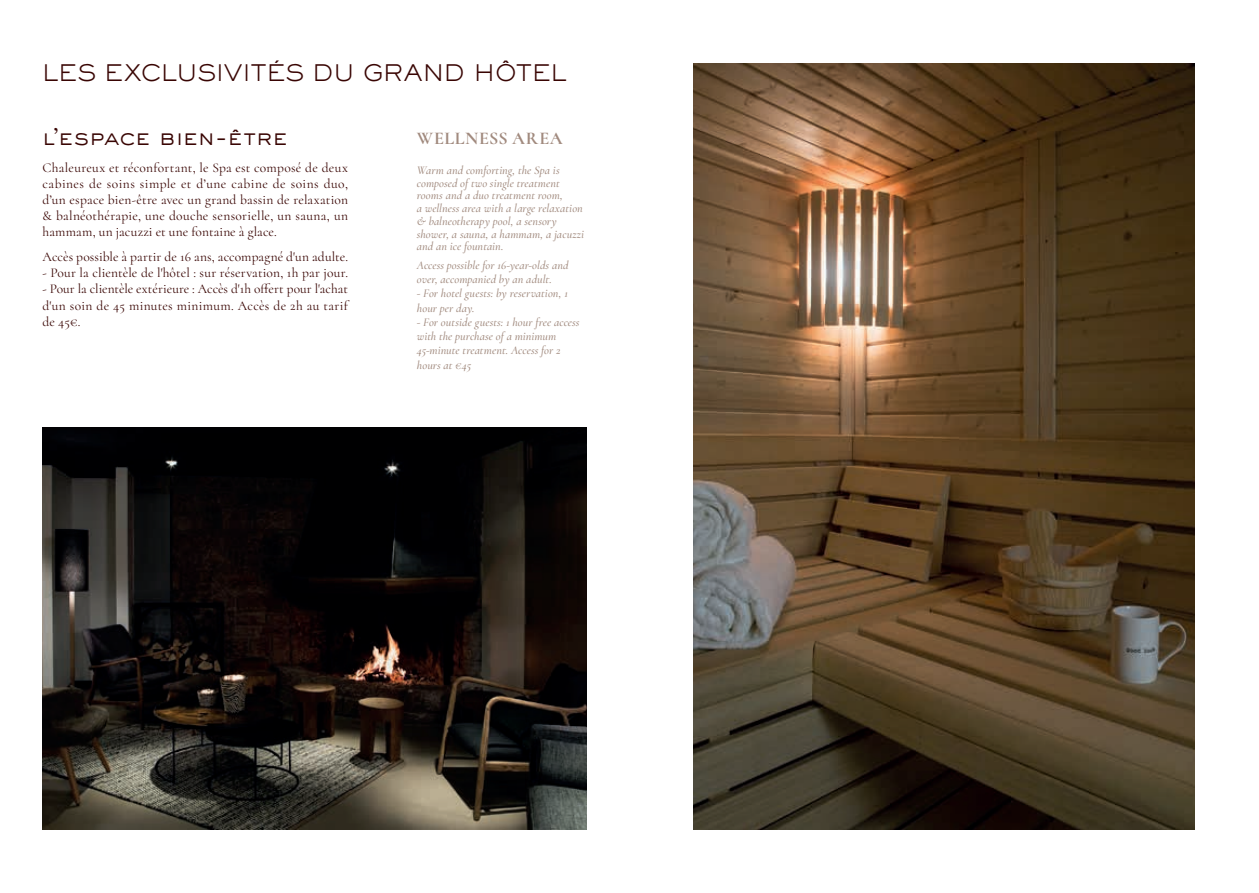
<style>
.page{position:relative;width:1259px;height:893px;background:#fff}
.page>*{position:absolute;margin:0;border:0;box-sizing:border-box;transform-origin:0 0}
.t1{font:300 22.5px "Sackers Gothic Std";letter-spacing:-.015em;color:#390503}
.t2{font:700 18px "Cormorant";letter-spacing:.035em;color:#a18a7e}
.t3{font:13.5px/16.2px "Cormorant";letter-spacing:.015em;color:#390503;text-align:justify}
.t4{font:italic 500 12px/12.8px "Cormorant";letter-spacing:.005em;color:#a18a7e}
</style>
<div class="page">
<img style="left:43px;top:427px;width:544px;height:402px">
<img style="left:693px;top:64px;width:502px;height:765px">
<h1 class="t1" style="left:43px;top:58px;width:526px">LES EXCLUSIVITÉS DU GRAND HÔTEL</h1>
<h1 class="t1" style="left:43px;top:122px;width:247px">l’espace bien-être</h1>
<p class="t3" style="left:43px;top:159px;width:307px">Chaleureux et réconfortant, le Spa est composé de deux cabines de soins simple et d’une cabine de soins duo, d’un espace bien-être avec un grand bassin de relaxation &amp; balnéothérapie, une douche sensorielle, un sauna, un hammam, un jacuzzi et une fontaine à glace.</p>
<p class="t3" style="left:43px;top:249px;width:307px">Accès possible à partir de 16 ans, accompagné d'un adulte.</p>
<p class="t3" style="left:43px;top:265px;width:307px">- Pour la clientèle de l'hôtel : sur réservation, 1h par jour.</p>
<p class="t3" style="left:43px;top:281px;width:307px">- Pour la clientèle extérieure : Accès d'1h offert pour l'achat d'un soin de 45 minutes minimum. Accès de 2h au tarif de 45€.</p>
<h2 class="t2" style="left:417px;top:127px;width:147px">WELLNESS AREA</h2>
<p class="t4" style="left:417px;top:163px;width:169px">Warm and comforting, the Spa is composed of two single treatment rooms and a duo treatment room,<br>a wellness area with a large relaxation &amp; balneotherapy pool, a sensory shower, a sauna, a hammam, a jacuzzi and an ice fountain.</p>
<p class="t4" style="left:417px;top:257px;width:153px;line-height:14.2px">Access possible for 16-year-olds and over, accompanied by an adult.</p>
<p class="t4" style="left:417px;top:285px;width:152px;line-height:14.2px">- For hotel guests: by reservation, 1 hour per day.</p>
<p class="t4" style="left:417px;top:314px;width:164px;line-height:14.2px">- For outside guests: 1 hour free access with the purchase of a minimum<br>45-minute treatment. Access for 2 hours at €45</p>
</div>
